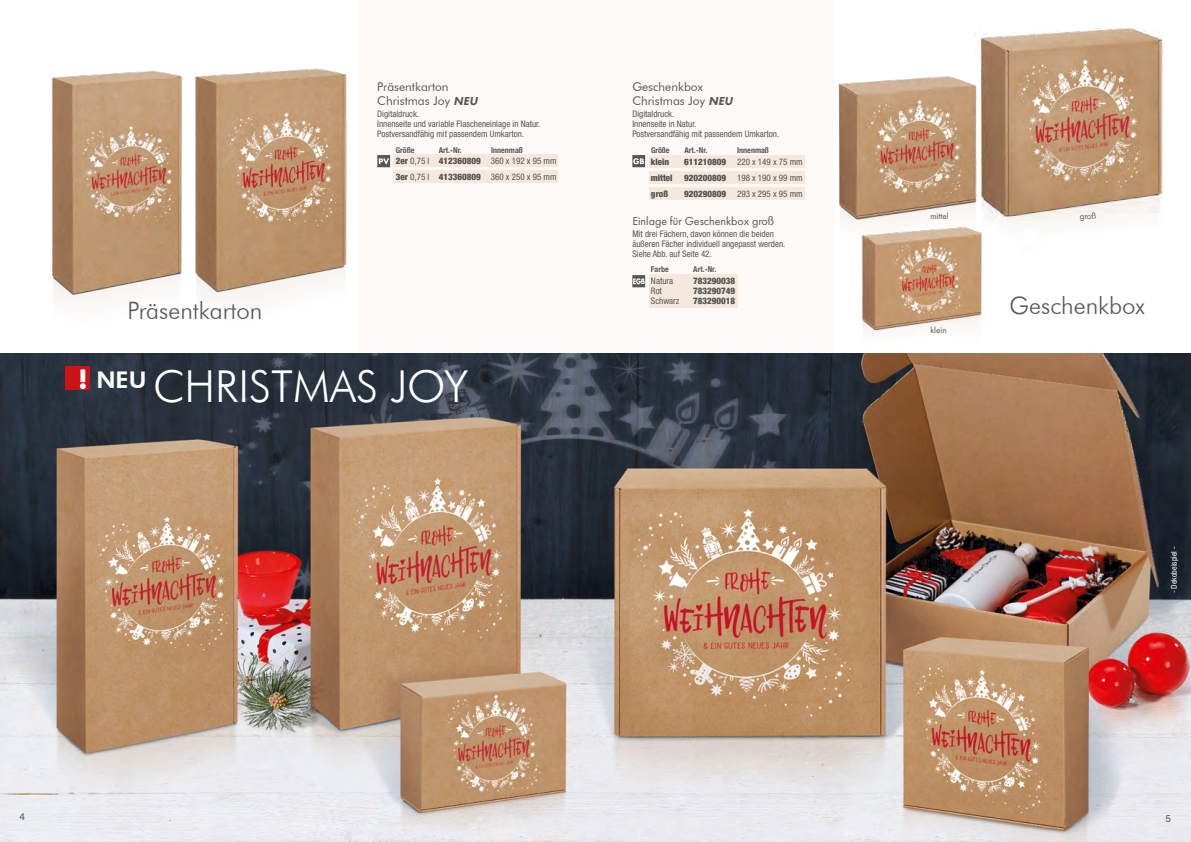
<style>
.page{position:relative;width:1191px;height:842px;background:#fff}
.page>*{position:absolute;margin:0;border:0;box-sizing:border-box;transform-origin:0 0}
.t1{font:300 44px "Futura BT";color:#fff}
.t2{font:300 24px "Futura BT";color:#565656}
.t3{font:12px/14.4px "Futura BT";color:#565656}
.t4{font:12px "Futura PT";color:#565756}
.t5{font:10px "Helvetica";color:#565756}
.t6{font:condensed 9px/10px "Helvetica Neue LT Std";color:#565656}
.t7{font:condensed 9px/10px "Helvetica Neue LT Std";color:#565756}
.t8{font:900 condensed 9px "Helvetica Neue";color:#565756}
.t9{font:900 condensed 9px "Helvetica Neue";color:#565656}
.t10{font:9px "Futura PT";color:#565756}
.t11{font:700 condensed 8px "Helvetica Neue";color:#565656}
.t12{font:condensed 8px "Helvetica Neue LT Std";color:#fff}
.t13{font:700 condensed 8px "Helvetica Neue";color:#565756}
.s1{font-family:"Futura PT";font-weight:800;font-style:italic;color:#565756}
.s2{font-family:"Helvetica Neue";font-weight:900}
</style>
<div class="page">
<img style="left:974px;top:29px;width:190px;height:197px">
<img style="left:862px;top:232px;width:120px;height:102px">
<img style="left:838px;top:74px;width:143px;height:204px">
<img style="left:52px;top:71px;width:131px;height:232px">
<img style="left:195px;top:68px;width:152px;height:235px">
<div style="left:595px;top:0;width:238px;height:533px;background:#fcf9f6"></div>
<div style="left:357px;top:0;width:238px;height:533px;background:#fcf9f6"></div>
<img style="left:0;top:353px;width:1191px;height:489px">
<div style="left:394px;top:154px;width:164px;height:13px;background:#f5e8dd"></div>
<div style="left:394px;top:170px;width:164px;height:13px;background:#f5e8dd"></div>
<svg style="left:377px;top:155px;width:13px;height:12px"></svg>
<div style="left:649px;top:187px;width:156px;height:13px;background:#f5e8dd"></div>
<svg style="left:632px;top:155px;width:13px;height:12px"></svg>
<div style="left:649px;top:155px;width:156px;height:13px;background:#f5e8dd"></div>
<div style="left:649px;top:171px;width:156px;height:13px;background:#f5e8dd"></div>
<div style="left:65px;top:366px;width:25px;height:24px;background:#cd1316"></div>
<svg style="left:80px;top:369px;width:6px;height:20px"></svg>
<svg style="left:632px;top:275px;width:13px;height:12px"></svg>
<div style="left:649px;top:274px;width:88px;height:34px;background:#f5e8dd"></div>
<h3 class="t3" style="left:377px;top:79px;width:104px">Präsentkarton<br>Christmas Joy <span class="s1">NEU</span></h3>
<p class="t6" style="left:377px;top:109px;width:165px">Digitaldruck.<br>Innenseite und variable Flascheneinlage in Natur.<br>Postversandfähig mit passendem Umkarton.</p>
<p class="t6" style="left:396px;top:153px;width:162px;line-height:16px"><span class="s2">2er</span> 0,75 l <span class="s2">412360809</span> 360 x 192 x 95 mm<br><span class="s2">3er</span> 0,75 l <span class="s2">413360809</span> 360 x 250 x 95 mm</p>
<p class="t11" style="left:396px;top:144px;width:20px">Größe</p>
<p class="t11" style="left:439px;top:144px;width:24px">Art.-Nr.</p>
<p class="t11" style="left:491px;top:144px;width:33px">Innenmaß</p>
<h3 class="t3" style="left:632px;top:79px;width:104px">Geschenkbox<br>Christmas Joy <span class="s1">NEU</span></h3>
<p class="t6" style="left:632px;top:109px;width:148px">Digitaldruck.<br>Innenseite in Natur.<br>Postversandfähig mit passendem Umkarton.</p>
<p class="t11" style="left:651px;top:144px;width:20px">Größe</p>
<p class="t11" style="left:684px;top:144px;width:24px">Art.-Nr.</p>
<p class="t11" style="left:737px;top:144px;width:33px">Innenmaß</p>
<p class="t9" style="left:651px;top:154px;width:20px">klein</p>
<p class="t6" style="left:684px;top:156px;width:120px"><span class="s2">611210809</span> 220 x 149 x 75 mm</p>
<p class="t9" style="left:651px;top:170px;width:23px">mittel</p>
<p class="t6" style="left:684px;top:172px;width:120px"><span class="s2">920200809</span> 198 x 190 x 99 mm</p>
<p class="t9" style="left:651px;top:186px;width:19px">groß</p>
<p class="t6" style="left:684px;top:188px;width:120px"><span class="s2">920290809</span> 293 x 295 x 95 mm</p>
<h2 class="t2" style="left:128px;top:296px;width:136px">Präsentkarton</h2>
<h3 class="t4" style="left:632px;top:214px;width:143px">Einlage für Geschenkbox groß</h3>
<p class="t7" style="left:632px;top:228px;width:154px">Mit drei Fächern, davon können die beiden äußeren Fächer individuell angepasst werden.<br>Siehe Abb. auf Seite 42.</p>
<p class="t7" style="left:651px;top:276px;width:24px">Natura</p>
<p class="t8" style="left:693px;top:273px;width:44px">783290038</p>
<p class="t7" style="left:651px;top:286px;width:12px">Rot</p>
<p class="t8" style="left:693px;top:283px;width:44px">783290749</p>
<p class="t7" style="left:651px;top:296px;width:30px">Schwarz</p>
<p class="t8" style="left:693px;top:293px;width:44px">783290018</p>
<p class="t13" style="left:651px;top:262px;width:19px">Farbe</p>
<p class="t13" style="left:693px;top:262px;width:24px">Art.-Nr.</p>
<p class="t10" style="left:930px;top:211px;width:20px">mittel</p>
<p class="t10" style="left:1079px;top:211px;width:18px">groß</p>
<h2 class="t2" style="left:1009px;top:291px;width:137px">Geschenkbox</h2>
<p class="t10" style="left:930px;top:325px;width:18px">klein</p>
<h1 class="t1" style="left:96px;top:359px;width:373px"><sup>NEU</sup> CHRISTMAS JOY</h1>
<p class="t12" style="left:1169px;top:593px;width:49px;rotate:-90deg">- Dekobeispiel -</p>
<p class="t5" style="left:20px;top:809px;width:7px">4</p>
<p class="t5" style="left:1165px;top:811px;width:7px">5</p>
<p class="t5" style="left:20px;top:811px;width:7px">4</p>
</div>
